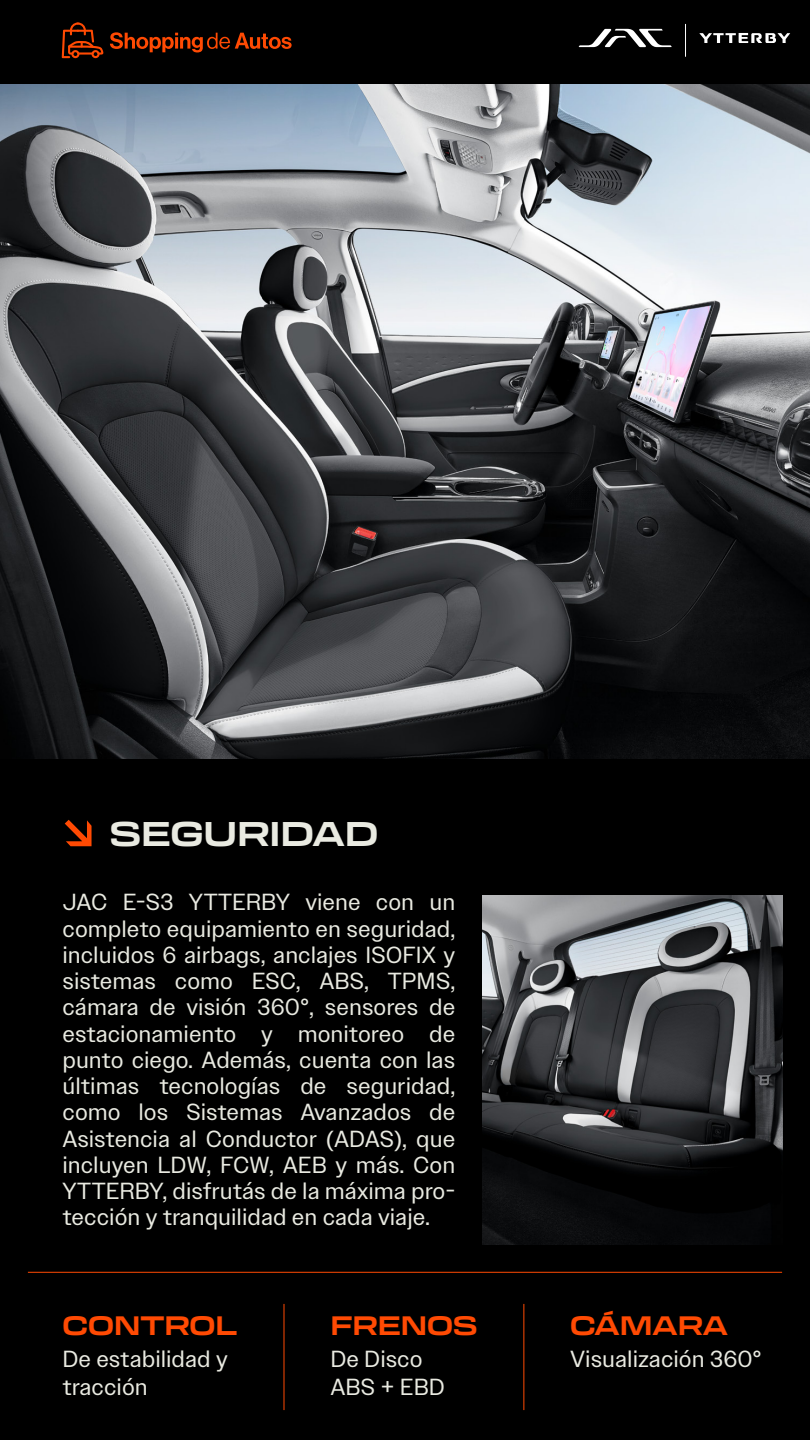
<style>
.page{position:relative;width:810px;height:1440px;background:#fff}
.page>*{position:absolute;margin:0;border:0;box-sizing:border-box;transform-origin:0 0}
.t1{font:700 expanded 33.75px "Transducer";color:#e9eae1}
.t2{font:700 expanded 26.25px "Transducer";color:#ff4a03}
.t3{font:23.25px/26.2px "Owners Text";color:#e9eae1}
</style>
<div class="page">
<div style="left:0;top:759px;width:810px;height:681px;background:#000"></div>
<hr style="left:28px;top:1272px;width:754px;height:1px;background:#ff4a03">
<hr style="left:284px;top:1304px;width:1px;height:106px;background:#ff4a03">
<hr style="left:523px;top:1304px;width:1px;height:106px;background:#ff4a03">
<svg style="left:65px;top:820px;width:27px;height:26px"></svg>
<img style="left:0;top:84px;width:810px;height:675px">
<img style="left:483px;top:896px;width:299px;height:348px">
<img style="left:807px;top:595px;width:3px;height:164px">
<div style="left:0;top:0;width:810px;height:84px;background:#000"></div>
<svg style="left:62px;top:22px;width:42px;height:36px"></svg>
<svg style="left:110px;top:32px;width:182px;height:20px"></svg>
<hr style="left:685px;top:24px;width:1px;height:33px;background:#fff">
<svg style="left:579px;top:29px;width:93px;height:18px"></svg>
<svg style="left:699px;top:33px;width:91px;height:10px"></svg>
<h1 class="t1" style="left:110px;top:810px;width:270px">SEGURIDAD</h1>
<p class="t3" style="left:62px;top:889px;width:394px;text-align:justify">JAC E-S3 YTTERBY viene con un completo equipamiento en seguridad, incluidos 6 airbags, anclajes ISOFIX y sistemas como ESC, ABS, TPMS, cámara de visión 360°, sensores de estacionamiento y monitoreo de punto ciego. Además, cuenta con las últimas tecnologías de seguridad, como los Sistemas Avanzados de Asistencia al Conductor (ADAS), que incluyen LDW, FCW, AEB y más. Con YTTERBY, disfrutás de la máxima pro&shy;tección y tranquilidad en cada viaje.</p>
<p class="t2" style="left:62px;top:1307px;width:177px">CONTROL</p>
<p class="t3" style="left:62px;top:1345px;width:167px;line-height:27.9px">De estabilidad y tracción</p>
<p class="t2" style="left:330px;top:1307px;width:149px">FRENOS</p>
<p class="t3" style="left:330px;top:1345px;width:116px;line-height:27.9px">De Disco<br>ABS + EBD</p>
<p class="t2" style="left:570px;top:1307px;width:159px">CÁMARA</p>
<p class="t3" style="left:570px;top:1346px;width:193px">Visualización 360°</p>
</div>
